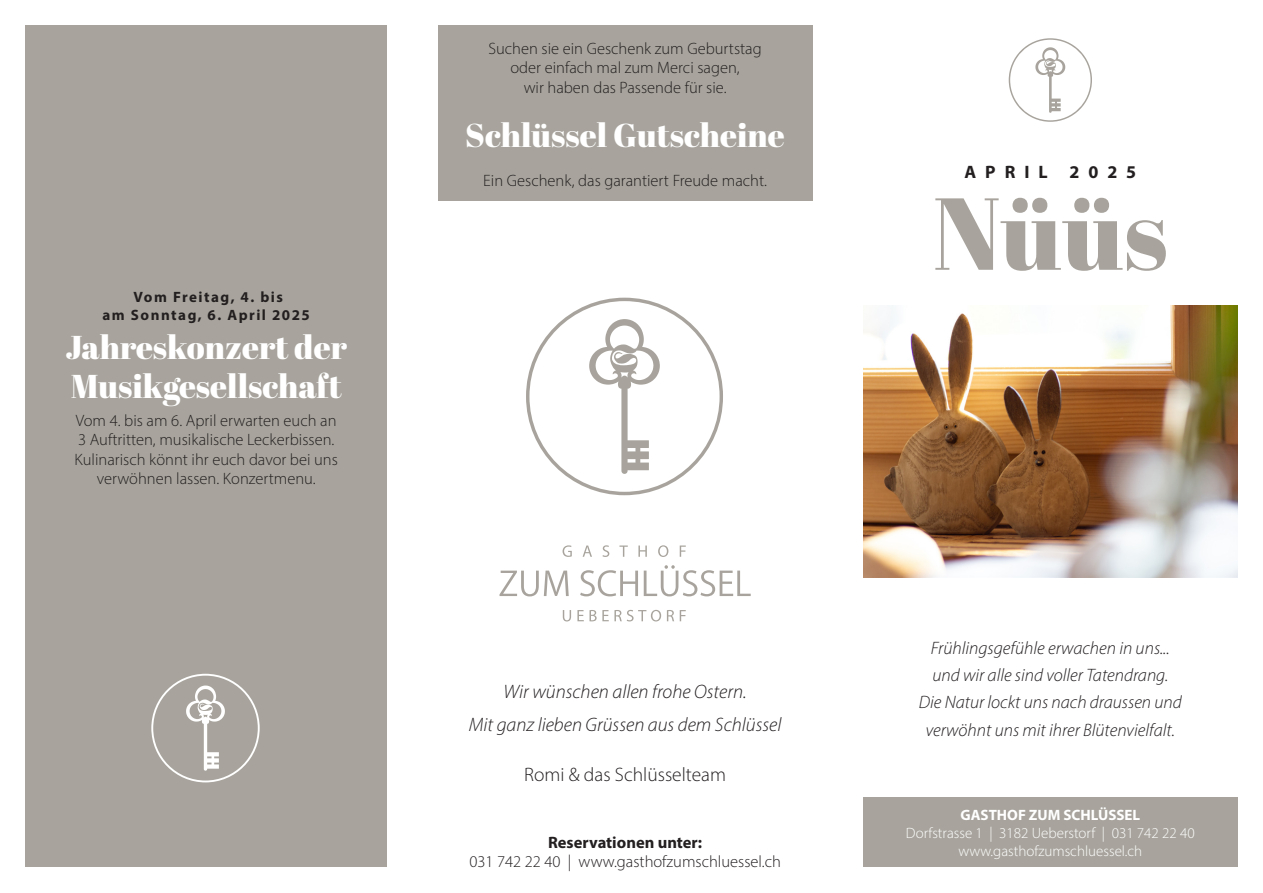
<style>
.page{position:relative;width:1263px;height:893px;background:#fff}
.page>*{position:absolute;margin:0;border:0;box-sizing:border-box;transform-origin:0 0}
._08_couv-TITRE{font:102px "Abril Fatface";color:#a8a49d}
._05_encadre-Titre{font:33px/39px "Abril Fatface";color:#fff}
._09_couv-TXT{font:italic 300 19.5px "Myriad Pro";color:#231f20}
._09_couv-TXT-2{font:300 19.5px "Myriad Pro";color:#231f20}
._09_couv-TXT-3{font:italic 300 18px/27px "Myriad Pro";color:#231f20;text-align:center}
._07__couv-MOIS{font:700 18px "Myriad Pro";letter-spacing:.5em;color:#231f20}
._06_encadre-txt{font:300 16.5px/19.5px "Myriad Pro";color:#231f20;text-align:center}
._06_encadre-txt-2{font:700 16.5px "Myriad Pro";color:#231f20}
.t1{font:300 15px "Myriad Pro";color:#fff}
._04_encadre-date{font:700 15px/18px "Myriad Pro";letter-spacing:.1em;color:#231f20;text-align:center}
.t2{font:700 15px "Myriad Pro";color:#fff}
</style>
<div class="page">
<svg style="left:1009px;top:38px;width:83px;height:84px"></svg>
<div style="left:863px;top:798px;width:374px;height:69px;background:#a8a49d"></div>
<div style="left:26px;top:26px;width:361px;height:841px;background:#a8a49d"></div>
<div style="left:438px;top:26px;width:374px;height:175px;background:#a8a49d"></div>
<img style="left:863px;top:305px;width:374px;height:272px">
<svg style="left:151px;top:674px;width:109px;height:108px"></svg>
<svg style="left:526px;top:298px;width:197px;height:197px"></svg>
<svg style="left:499px;top:571px;width:70px;height:25px"></svg>
<svg style="left:580px;top:570px;width:58px;height:26px"></svg>
<svg style="left:644px;top:565px;width:107px;height:31px"></svg>
<svg style="left:562px;top:545px;width:10px;height:12px"></svg>
<svg style="left:583px;top:545px;width:9px;height:12px"></svg>
<svg style="left:602px;top:545px;width:7px;height:12px"></svg>
<svg style="left:619px;top:545px;width:9px;height:12px"></svg>
<svg style="left:638px;top:545px;width:9px;height:12px"></svg>
<svg style="left:658px;top:545px;width:10px;height:12px"></svg>
<svg style="left:680px;top:545px;width:6px;height:12px"></svg>
<svg style="left:563px;top:610px;width:8px;height:11px"></svg>
<svg style="left:577px;top:610px;width:84px;height:11px"></svg>
<svg style="left:667px;top:610px;width:7px;height:11px"></svg>
<svg style="left:680px;top:610px;width:6px;height:11px"></svg>
<p class="_04_encadre-date" style="left:103px;top:287px;width:209px">Vom Freitag, 4. bis<br>am Sonntag, 6. April 2025</p>
<p class="_05_encadre-Titre" style="left:65px;top:326px;width:283px">Jahreskonzert der<br>Musikgesellschaft</p>
<p class="_06_encadre-txt" style="left:75px;top:410px;width:265px">Vom 4. bis am 6. April erwarten euch an 3 Auftritten, musikalische Leckerbissen.<br>Kulinarisch könnt ihr euch davor bei uns verwöhnen lassen. Konzertmenu.</p>
<p class="_06_encadre-txt" style="left:488px;top:38px;width:275px">Suchen sie ein Geschenk zum Geburtstag oder einfach mal zum Merci sagen,<br>wir haben das Passende für sie.</p>
<p class="_05_encadre-Titre" style="left:465px;top:114px;width:321px">Schlüssel Gutscheine</p>
<p class="_06_encadre-txt" style="left:483px;top:170px;width:285px">Ein Geschenk, das garantiert Freude macht.</p>
<p class="_09_couv-TXT" style="left:503px;top:680px;width:245px">Wir wünschen allen frohe Ostern.</p>
<p class="_09_couv-TXT" style="left:469px;top:713px;width:314px">Mit ganz lieben Grüssen aus dem Schlüssel</p>
<p class="_09_couv-TXT-2" style="left:524px;top:763px;width:203px">Romi &amp; das Schlüsselteam</p>
<p class="_06_encadre-txt-2" style="left:548px;top:831px;width:155px">Reservationen unter:</p>
<p class="_06_encadre-txt" style="left:469px;top:852px;width:313px">031 742 22 40 | www.gasthofzumschluessel.ch</p>
<p class="_07__couv-MOIS" style="left:964px;top:160px;width:173px">APRIL 2025</p>
<p class="_08_couv-TITRE" style="left:933px;top:162px;width:237px">Nüüs</p>
<p class="_09_couv-TXT-3" style="left:919px;top:635px;width:265px">Frühlingsgefühle erwachen in uns... und wir alle sind voller Tatendrang.<br>Die Natur lockt uns nach draussen und verwöhnt uns mit ihrer Blütenvielfalt.</p>
<p class="t2" style="left:960px;top:805px;width:181px">GASTHOF ZUM SCHLÜSSEL</p>
<p class="t1" style="left:906px;top:824px;width:290px">Dorfstrasse 1 | 3182 Ueberstorf | 031 742 22 40</p>
<p class="t1" style="left:958px;top:842px;width:185px">www.gasthofzumschluessel.ch</p>
</div>
